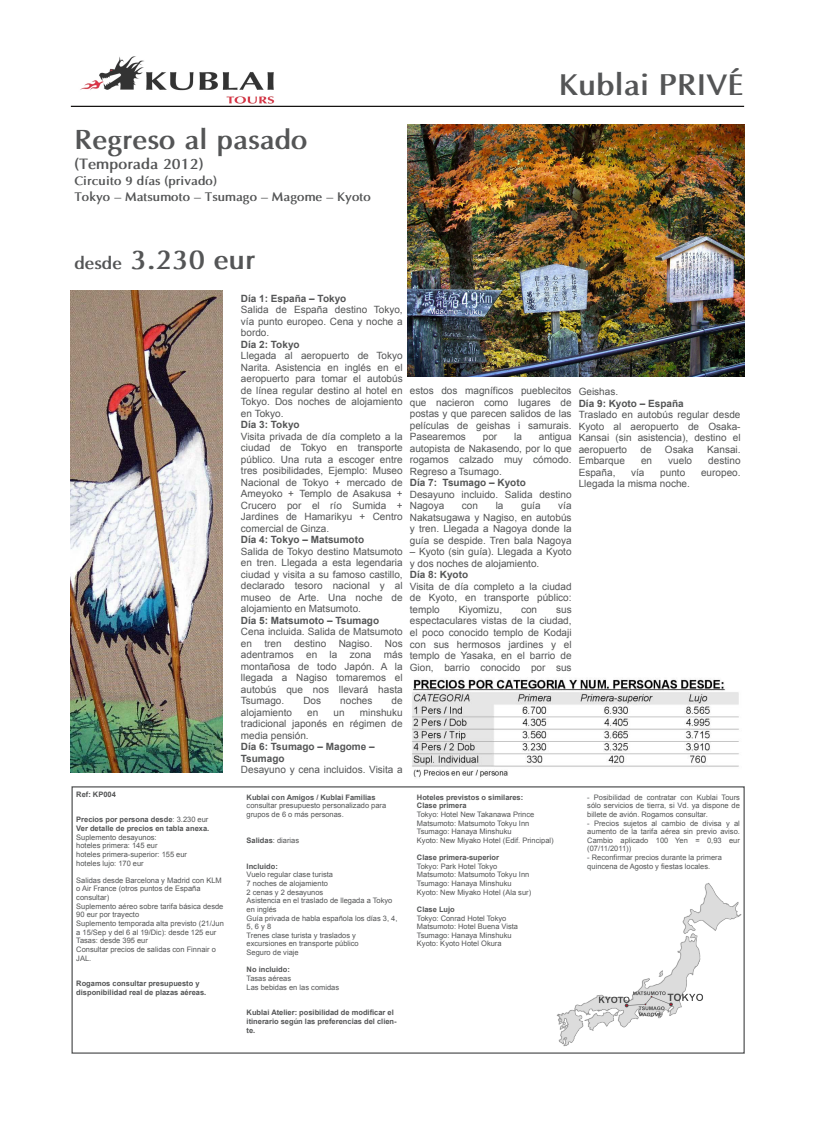
<style>
.page{position:relative;width:815px;height:1124px;background:#fff}
.page>*{position:absolute;margin:0;border:0;box-sizing:border-box;transform-origin:0 0}
.t1{font:700 30px "Optima";color:#545556}
.t2{font:700 27.5px "Optima";color:#545556}
.t3{font:700 15px "Optima";color:#545556}
.t4{font:700 12.5px/16.1px "Optima";color:#545556}
.t5{font:10px/11.5px "Arial";color:#545556;text-align:justify}
.t6{font:700 10px/11.5px "Arial";color:#545556}
.t7{font:7.5px/8.6px "Arial";color:#545556}
.t8{font:700 7.5px/8.6px "Arial";color:#545556}
.s1{font-size:17.5px}
.s2{font-weight:400}
.s3{font-weight:700}
</style>
<div class="page">
<img style="left:71px;top:56px;width:212px;height:50px">
<img style="left:556px;top:881px;width:188px;height:166px">
<hr style="left:71px;top:106px;width:673px;height:1px;background:#161413">
<img style="left:407px;top:124px;width:337px;height:252px">
<img style="left:412px;top:679px;width:327px;height:99px">
<img style="left:71px;top:291px;width:152px;height:481px">
<h2 class="t2" style="left:74px;top:124px;width:235px">Regreso al pasado</h2>
<h3 class="t3" style="left:74px;top:155px;width:131px">(Temporada 2012)</h3>
<p class="t4" style="left:74px;top:173px;width:298px">Circuito 9 días (privado)<br>Tokyo – Matsumoto – Tsumago – Magome – Kyoto</p>
<h2 class="t2" style="left:74px;top:245px;width:183px"><span class="s1">desde</span> 3.230 eur</h2>
<h1 class="t1" style="left:559px;top:68px;width:186px">Kublai PRIVÉ</h1>
<p class="t6" style="left:241px;top:293px;width:107px">Día 1: España – Tokyo</p>
<p class="t5" style="left:241px;top:305px;width:163px">Salida de España destino Tokyo, vía punto europeo. Cena y noche a bordo.</p>
<p class="t6" style="left:241px;top:339px;width:60px">Día 2: Tokyo</p>
<p class="t5" style="left:241px;top:351px;width:163px">Llegada al aeropuerto de Tokyo Narita. Asistencia en inglés en el aeropuerto para tomar el autobús de línea regular destino al hotel en Tokyo. Dos noches de alojamiento en Tokyo.</p>
<p class="t6" style="left:241px;top:420px;width:60px">Día 3: Tokyo</p>
<p class="t5" style="left:241px;top:431px;width:163px">Visita privada de día completo a la ciudad de Tokyo en transporte público. Una ruta a escoger entre tres posibilidades, Ejemplo: Museo Nacional de Tokyo + mercado de Ameyoko + Templo de Asakusa + Crucero por el río Sumida + Jardines de Hamarikyu + Centro comercial de Ginza.</p>
<p class="t6" style="left:241px;top:535px;width:125px">Día 4: Tokyo – Matsumoto</p>
<p class="t5" style="left:241px;top:546px;width:163px">Salida de Tokyo destino Matsumoto en tren. Llegada a esta legendaria ciudad y visita a su famoso castillo, declarado tesoro nacional y al museo de Arte. Una noche de alojamiento en Matsumoto.</p>
<p class="t6" style="left:241px;top:615px;width:140px">Día 5: Matsumoto – Tsumago</p>
<p class="t5" style="left:241px;top:627px;width:163px">Cena incluida. Salida de Matsumoto en tren destino Nagiso. Nos adentramos en la zona más montañosa de todo Japón. A la llegada a Nagiso tomaremos el autobús que nos llevará hasta Tsumago.</p>
<p class="t5" style="left:410px;top:386px;width:163px">estos dos magníficos pueblecitos que nacieron como lugares de postas y que parecen salidos de las películas de geishas i samurais.<br>Pasearemos</p>
<p class="t5" style="left:579px;top:387px;width:41px">Geishas.</p>
<p class="t6" style="left:579px;top:398px;width:107px">Día 9: Kyoto – España</p>
<p class="t5" style="left:579px;top:410px;width:163px">Traslado en autobús regular desde Kyoto al aeropuerto de Osaka-Kansai (sin asistencia), destino el aeropuerto</p>
<p class="t5" style="left:410px;top:432px;width:163px;text-indent:129px">antigua autopista de Nakasendo, por lo que rogamos calzado muy cómodo.<br>Regreso a Tsumago.</p>
<p class="t6" style="left:410px;top:478px;width:117px">Día 7: Tsumago – Kyoto</p>
<p class="t5" style="left:410px;top:489px;width:163px">Desayuno incluido. Salida destino<br>Nagoya</p>
<p class="t5" style="left:483px;top:432px;width:16px">por</p>
<p class="t5" style="left:514px;top:432px;width:9px">la</p>
<p class="t5" style="left:640px;top:444px;width:13px">de</p>
<p class="t5" style="left:665px;top:444px;width:30px">Osaka</p>
<p class="t5" style="left:707px;top:444px;width:35px">Kansai.</p>
<p class="t5" style="left:579px;top:456px;width:48px">Embarque</p>
<p class="t5" style="left:641px;top:456px;width:13px">en</p>
<p class="t5" style="left:668px;top:456px;width:25px">vuelo</p>
<p class="t5" style="left:708px;top:456px;width:34px">destino</p>
<p class="t5" style="left:579px;top:467px;width:38px">España,</p>
<p class="t5" style="left:631px;top:467px;width:15px">vía</p>
<p class="t5" style="left:660px;top:467px;width:27px">punto</p>
<p class="t5" style="left:701px;top:467px;width:41px">europeo.</p>
<p class="t5" style="left:579px;top:479px;width:113px">Llegada la misma noche.</p>
<p class="t5" style="left:410px;top:501px;width:163px;text-indent:148px">vía Nakatsugawa y Nagiso, en autobús y tren. Llegada a Nagoya donde la guía se despide. Tren bala Nagoya</p>
<p class="t5" style="left:410px;top:547px;width:163px">– Kyoto (sin guía). Llegada a Kyoto y dos noches de alojamiento.</p>
<p class="t6" style="left:410px;top:570px;width:60px">Día 8: Kyoto</p>
<p class="t5" style="left:410px;top:581px;width:163px">Visita de día completo a la ciudad de Kyoto, en transporte público: templo</p>
<p class="t5" style="left:462px;top:501px;width:18px">con</p>
<p class="t5" style="left:496px;top:501px;width:9px">la</p>
<p class="t5" style="left:521px;top:501px;width:21px">guía</p>
<p class="t5" style="left:459px;top:604px;width:45px">Kiyomizu,</p>
<p class="t5" style="left:521px;top:604px;width:18px">con</p>
<p class="t5" style="left:410px;top:604px;width:163px;text-indent:146px">sus espectaculares vistas de la ciudad, el poco conocido templo de Kodaji con sus hermosos jardines y el templo de Yasaka, en el barrio de Gion, barrio conocido por sus</p>
<p class="t5" style="left:303px;top:696px;width:19px">Dos</p>
<p class="t5" style="left:340px;top:696px;width:34px">noches</p>
<p class="t5" style="left:392px;top:696px;width:13px">de</p>
<p class="t8" style="left:76px;top:790px;width:41px">Ref: KP004</p>
<p class="t8" style="left:76px;top:816px;width:134px">Precios por persona desde<span class="s2">: 3.230 eur<br></span>Ver detalle de precios en tabla anexa.</p>
<p class="t7" style="left:76px;top:833px;width:112px">Suplemento desayunos:<br>hoteles primera: 145 eur<br>hoteles primera-superior: 155 eur hoteles lujo: 170 eur</p>
<p class="t7" style="left:76px;top:876px;width:149px">Salidas desde Barcelona y Madrid con KLM o Air France (otros puntos de España consultar)<br>Suplemento aéreo sobre tarifa básica desde<br>90 eur por trayecto<br>Suplemento temporada alta previsto (21/Jun a 15/Sep y del 6 al 19/Dic): desde 125 eur<br>Tasas: desde 395 eur<br>Consultar precios de salidas con Finnair o<br>JAL.</p>
<p class="t8" style="left:76px;top:979px;width:132px">Rogamos consultar presupuesto y disponibilidad real de plazas aéreas.</p>
<p class="t5" style="left:241px;top:707px;width:163px;text-indent:119px">minshuku tradicional japonés en régimen de media pensión.</p>
<p class="t6" style="left:241px;top:742px;width:135px">Día 6: Tsumago – Magome –<br>Tsumago</p>
<p class="t5" style="left:241px;top:765px;width:163px">Desayuno y cena incluidos. Visita a</p>
<p class="t5" style="left:241px;top:707px;width:53px">alojamiento</p>
<p class="t5" style="left:307px;top:707px;width:13px">en</p>
<p class="t5" style="left:334px;top:707px;width:13px">un</p>
<p class="t8" style="left:247px;top:793px;width:130px">Kublai con Amigos / Kublai Familias</p>
<p class="t7" style="left:247px;top:802px;width:141px">consultar presupuesto personalizado para grupos de 6 o más personas.</p>
<p class="t7" style="left:247px;top:836px;width:54px"><span class="s3">Salidas</span>: diarias</p>
<p class="t8" style="left:247px;top:862px;width:33px">Incluido:</p>
<p class="t7" style="left:247px;top:871px;width:152px">Vuelo regular clase turista<br>7 noches de alojamiento<br>2 cenas y 2 desayunos<br>Asistencia en el traslado de llegada a Tokyo en inglés<br>Guía privada de habla española los días 3, 4,<br>5,6y8<br>Trenes clase turista y traslados y excursiones en transporte público<br>Seguro de viaje</p>
<p class="t8" style="left:247px;top:965px;width:45px">No incluido:</p>
<p class="t7" style="left:247px;top:974px;width:94px">Tasas aéreas<br>Las bebidas en las comidas</p>
<p class="t8" style="left:247px;top:1009px;width:152px">Kublai Atelier: posibilidad de modificar el itinerario según las preferencias del clien&shy;te.</p>
<p class="t8" style="left:417px;top:793px;width:108px">Hoteles previstos o similares:<br>Clase primera</p>
<p class="t7" style="left:417px;top:810px;width:138px">Tokyo: Hotel New Takanawa Prince Matsumoto: Matsumoto Tokyu Inn Tsumago: Hanaya Minshuku<br>Kyoto: New Miyako Hotel (Edif. Principal)</p>
<p class="t8" style="left:417px;top:853px;width:84px">Clase primera-superior</p>
<p class="t7" style="left:417px;top:862px;width:116px">Tokyo: Park Hotel Tokyo<br>Matsumoto: Matsumoto Tokyu Inn<br>Tsumago: Hanaya Minshuku<br>Kyoto: New Miyako Hotel (Ala sur)</p>
<p class="t8" style="left:417px;top:905px;width:39px">Clase Lujo</p>
<p class="t7" style="left:417px;top:914px;width:103px">Tokyo: Conrad Hotel Tokyo<br>Matsumoto: Hotel Buena Vista<br>Tsumago: Hanaya Minshuku<br>Kyoto: Kyoto Hotel Okura</p>
<p class="t7" style="left:587px;top:793px;width:154px;text-align:justify">- Posibilidad de contratar con Kublai Tours sólo servicios de tierra, si Vd. ya dispone de billete de avión. Rogamos consultar.</p>
<p class="t7" style="left:587px;top:819px;width:154px;text-align:justify">- Precios sujetos al cambio de divisa y al aumento de la tarifa aérea sin previo aviso.<br>Cambio aplicado 100 Yen = 0,93 eur (07/11/2011))</p>
<p class="t7" style="left:587px;top:853px;width:136px">- Reconfirmar precios durante la primera quincena de Agosto y fiestas locales.</p>
</div>
